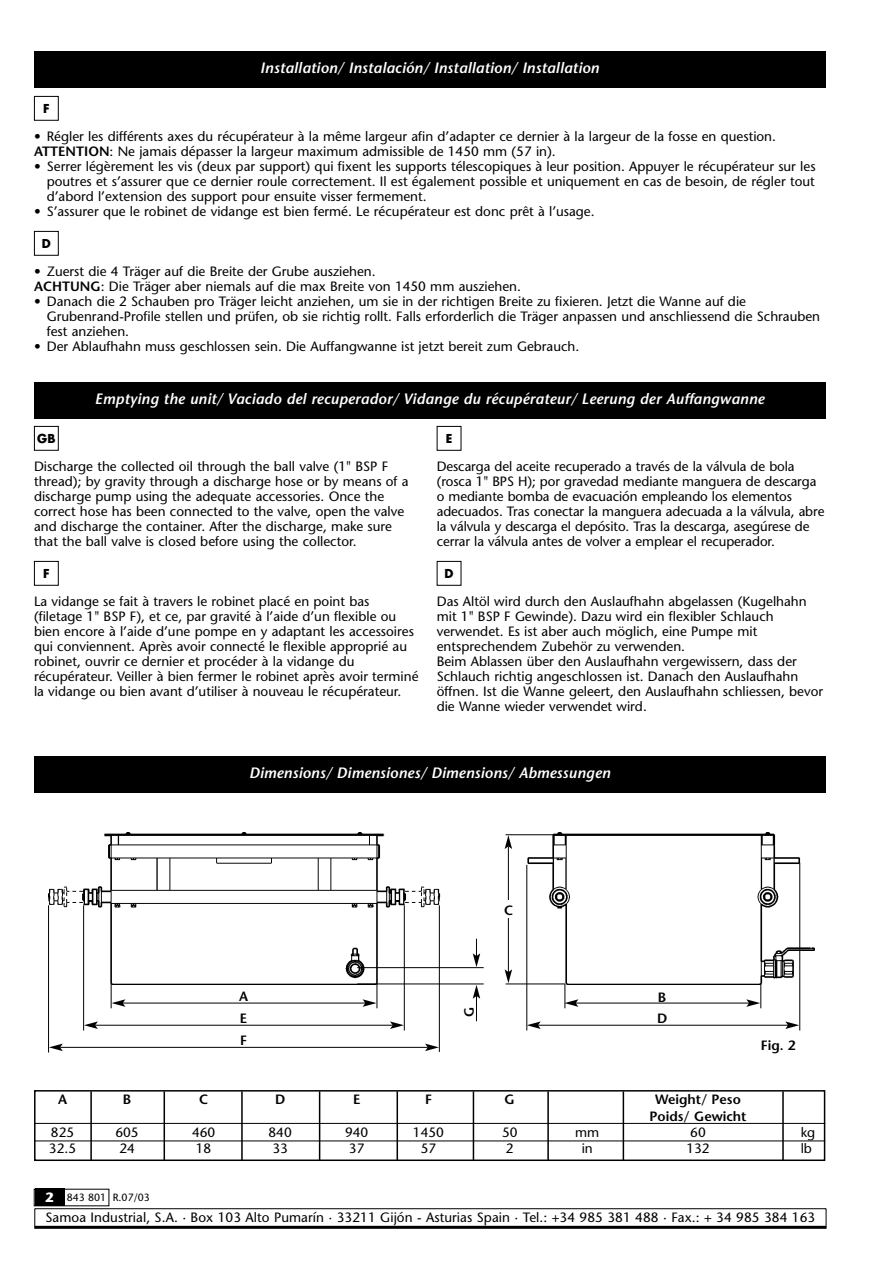
<style>
.page{position:relative;width:893px;height:1263px;background:#fff}
.page>*{position:absolute;margin:0;border:0;box-sizing:border-box;transform-origin:0 0}
.t1{font:italic 600 15px "Stone Sans";letter-spacing:.01em;color:#fff}
.t2{font:13.5px/15px "Stone Sans";color:#000}
.t3{font:600 13.5px/22px "Stone Sans";color:#000;text-align:center}
.t4{font:700 12px "Futura";color:#000}
.t5{font:10.5px "Stone Sans";color:#000}
.s1{font-weight:600}
.s2{font-weight:700;font-size:13.5px;color:#fff}
</style>
<div class="page">
<div style="left:35px;top:1189px;width:29px;height:17px;background:#000"></div>
<hr style="left:35px;top:1226px;width:791px;height:3px;background:#000">
<div style="left:34px;top:1189px;width:75px;height:17px;border:1px solid #000"></div>
<hr style="left:35px;top:1208px;width:791px;height:1px;background:#000">
<svg style="left:825px;top:1209px;width:1px;height:20px"></svg>
<svg style="left:34px;top:1209px;width:1px;height:20px"></svg>
<div style="left:34px;top:383px;width:791px;height:36px;background:#000"></div>
<div style="left:34px;top:756px;width:791px;height:36px;background:#000"></div>
<div style="left:34px;top:51px;width:791px;height:36px;background:#000"></div>
<div style="left:34px;top:96px;width:25px;height:25px;border:1px solid #000"></div>
<div style="left:34px;top:231px;width:25px;height:25px;border:1px solid #000"></div>
<div style="left:34px;top:426px;width:25px;height:25px;border:1px solid #000"></div>
<div style="left:436px;top:426px;width:25px;height:25px;border:1px solid #000"></div>
<div style="left:34px;top:561px;width:25px;height:25px;border:1px solid #000"></div>
<div style="left:436px;top:561px;width:25px;height:25px;border:1px solid #000"></div>
<img style="left:48px;top:833px;width:766px;height:152px">
<div style="left:34px;top:1090px;width:791px;height:71px;border:2px solid #000"></div>
<hr style="left:34px;top:1123px;width:791px;height:1px;background:#000">
<hr style="left:34px;top:1141px;width:791px;height:1px;background:#000">
<hr style="left:90px;top:1091px;width:2px;height:69px;background:#000">
<hr style="left:163px;top:1091px;width:2px;height:69px;background:#000">
<hr style="left:241px;top:1091px;width:2px;height:69px;background:#000">
<hr style="left:319px;top:1091px;width:1px;height:69px;background:#000">
<hr style="left:396px;top:1091px;width:2px;height:69px;background:#000">
<hr style="left:472px;top:1091px;width:2px;height:69px;background:#000">
<hr style="left:782px;top:1091px;width:1px;height:69px;background:#000">
<hr style="left:622px;top:1091px;width:2px;height:69px;background:#000">
<hr style="left:547px;top:1091px;width:2px;height:69px;background:#000">
<hr style="left:48px;top:905px;width:1px;height:148px;background:#000">
<hr style="left:83px;top:905px;width:1px;height:126px;background:#000">
<hr style="left:404px;top:905px;width:1px;height:126px;background:#000">
<hr style="left:439px;top:905px;width:1px;height:147px;background:#000">
<hr style="left:123px;top:1003px;width:242px;height:1px;background:#000">
<svg style="left:111px;top:984px;width:14px;height:24px"></svg>
<svg style="left:362px;top:983px;width:15px;height:25px"></svg>
<hr style="left:60px;top:1047px;width:367px;height:1px;background:#000">
<svg style="left:49px;top:1044px;width:14px;height:7px"></svg>
<svg style="left:425px;top:1044px;width:14px;height:7px"></svg>
<hr style="left:95px;top:1025px;width:297px;height:1px;background:#000">
<svg style="left:84px;top:1021px;width:14px;height:8px"></svg>
<svg style="left:390px;top:1021px;width:14px;height:8px"></svg>
<hr style="left:526px;top:865px;width:1px;height:166px;background:#000">
<hr style="left:508px;top:846px;width:1px;height:126px;background:#000">
<svg style="left:504px;top:835px;width:8px;height:14px"></svg>
<svg style="left:504px;top:969px;width:8px;height:14px"></svg>
<hr style="left:799px;top:863px;width:1px;height:168px;background:#000">
<hr style="left:575px;top:1003px;width:174px;height:1px;background:#000">
<svg style="left:564px;top:984px;width:14px;height:24px"></svg>
<svg style="left:746px;top:983px;width:15px;height:25px"></svg>
<hr style="left:538px;top:1025px;width:250px;height:1px;background:#000">
<svg style="left:526px;top:1021px;width:14px;height:8px"></svg>
<svg style="left:785px;top:1021px;width:14px;height:8px"></svg>
<hr style="left:357px;top:967px;width:126px;height:1px;background:#000">
<hr style="left:357px;top:984px;width:126px;height:1px;background:#000">
<hr style="left:505px;top:984px;width:60px;height:1px;background:#000">
<hr style="left:505px;top:834px;width:60px;height:1px;background:#000">
<svg style="left:472px;top:939px;width:8px;height:28px"></svg>
<svg style="left:472px;top:985px;width:8px;height:36px"></svg>
<div style="left:502px;top:900px;width:12px;height:18px;background:#fff"></div>
<p class="t4" style="left:43px;top:103px;width:8px">F</p>
<p class="t1" style="left:260px;top:62px;width:340px">Installation/ Instalación/ Installation/ Installation</p>
<p class="t2" style="left:34px;top:130px;width:743px">• Régler les différents axes du récupérateur à la même largeur afin d’adapter ce dernier à la largeur de la fosse en question.<br><span class="s1">ATTENTION</span>: Ne jamais dépasser la largeur maximum admissible de 1450 mm (57 in).</p>
<p class="t2" style="left:47px;top:160px;width:770px;text-align:justify;text-indent:-13px">• Serrer légèrement les vis (deux par support) qui fixent les supports télescopiques à leur position. Appuyer le récupérateur sur les poutres et s’assurer que ce dernier roule correctement. Il est également possible et uniquement en cas de besoin, de régler tout d’abord l’extension des support pour ensuite visser fermement.</p>
<p class="t2" style="left:34px;top:205px;width:562px">• S’assurer que le robinet de vidange est bien fermé. Le récupérateur est donc prêt à l’usage.</p>
<p class="t4" style="left:42px;top:238px;width:11px">D</p>
<p class="t2" style="left:34px;top:265px;width:488px">• Zuerst die 4 Träger auf die Breite der Grube ausziehen.<br><span class="s1">ACHTUNG</span>: Die Träger aber niemals auf die max Breite von 1450 mm ausziehen.</p>
<p class="t2" style="left:47px;top:295px;width:774px;text-indent:-13px">• Danach die 2 Schauben pro Träger leicht anziehen, um sie in der richtigen Breite zu fixieren. Jetzt die Wanne auf die<br>Grubenrand-Profile stellen und prüfen, ob sie richtig rollt. Falls erforderlich die Träger anpassen und anschliessend die Schrauben fest anziehen.</p>
<p class="t2" style="left:34px;top:340px;width:547px">• Der Ablaufhahn muss geschlossen sein. Die Auffangwanne ist jetzt bereit zum Gebrauch.</p>
<p class="t4" style="left:37px;top:433px;width:20px">GB</p>
<p class="t1" style="left:95px;top:393px;width:671px">Emptying the unit/ Vaciado del recuperador/ Vidange du récupérateur/ Leerung der Auffangwanne</p>
<p class="t4" style="left:446px;top:433px;width:8px">E</p>
<p class="t2" style="left:34px;top:460px;width:376px">Discharge the collected oil through the ball valve (1" BSP F thread); by gravity through a discharge hose or by means of a discharge pump using the adequate accessories. Once the correct hose has been connected to the valve, open the valve and discharge the container. After the discharge, make sure that the ball valve is closed before using the collector.</p>
<p class="t4" style="left:43px;top:568px;width:8px">F</p>
<p class="t2" style="left:34px;top:595px;width:386px">La vidange se fait à travers le robinet placé en point bas (filetage 1" BSP F), et ce, par gravité à l’aide d’un flexible ou bien encore à l’aide d’une pompe en y adaptant les accessoires qui conviennent. Après avoir connecté le flexible approprié au robinet, ouvrir ce dernier et procéder à la vidange du récupérateur. Veiller à bien fermer le robinet après avoir terminé la vidange ou bien avant d’utiliser à nouveau le récupérateur.</p>
<p class="t2" style="left:436px;top:460px;width:389px">Descarga del aceite recuperado a través de la válvula de bola (rosca 1" BPS H); por gravedad mediante manguera de descarga o mediante bomba de evacuación empleando los elementos adecuados. Tras conectar la manguera adecuada a la válvula, abre la válvula y descarga el depósito. Tras la descarga, asegúrese de cerrar la válvula antes de volver a emplear el recuperador.</p>
<p class="t4" style="left:444px;top:568px;width:11px">D</p>
<p class="t2" style="left:436px;top:595px;width:388px">Das Altöl wird durch den Auslaufhahn abgelassen (Kugelhahn mit 1" BSP F Gewinde). Dazu wird ein flexibler Schlauch verwendet. Es ist aber auch möglich, eine Pumpe mit entsprechendem Zubehör zu verwenden.<br>Beim Ablassen über den Auslaufhahn vergewissern, dass der Schlauch richtig angeschlossen ist. Danach den Auslaufhahn öffnen. Ist die Wanne geleert, den Auslaufhahn schliessen, bevor die Wanne wieder verwendet wird.</p>
<p class="t1" style="left:249px;top:767px;width:363px">Dimensions/ Dimensiones/ Dimensions/ Abmessungen</p>
<p class="t3" style="left:239px;top:987px;width:11px;text-align:justify">A E F</p>
<p class="t3" style="left:504px;top:901px;width:11px">C</p>
<p class="t3" style="left:459px;top:1017px;width:12px;rotate:-90deg">G</p>
<p class="t3" style="left:657px;top:988px;width:12px;line-height:21.1px;text-align:left">B<br>D</p>
<p class="t3" style="left:760px;top:1036px;width:36px">Fig. 2</p>
<p class="t3" style="left:58px;top:1090px;width:11px">A</p>
<p class="t3" style="left:123px;top:1090px;width:10px">B</p>
<p class="t3" style="left:199px;top:1090px;width:11px">C</p>
<p class="t3" style="left:275px;top:1090px;width:12px">D</p>
<p class="t3" style="left:353px;top:1090px;width:9px">E</p>
<p class="t3" style="left:425px;top:1090px;width:8px">F</p>
<p class="t3" style="left:504px;top:1090px;width:12px">G</p>
<p class="t3" style="left:649px;top:1093px;width:98px;line-height:16.2px">Weight/ Peso<br>Poids/ Gewicht</p>
<p class="t2" style="left:51px;top:1126px;width:25px">825</p>
<p class="t2" style="left:115px;top:1126px;width:25px">605</p>
<p class="t2" style="left:192px;top:1126px;width:25px">460</p>
<p class="t2" style="left:268px;top:1126px;width:25px">840</p>
<p class="t2" style="left:345px;top:1126px;width:25px">940</p>
<p class="t2" style="left:413px;top:1126px;width:32px">1450</p>
<p class="t2" style="left:502px;top:1126px;width:17px">50</p>
<p class="t2" style="left:575px;top:1126px;width:26px">mm</p>
<p class="t2" style="left:690px;top:1126px;width:17px">60</p>
<p class="t2" style="left:800px;top:1126px;width:16px">kg</p>
<p class="t2" style="left:49px;top:1142px;width:29px">32.5</p>
<p class="t2" style="left:119px;top:1142px;width:17px">24</p>
<p class="t2" style="left:196px;top:1142px;width:17px">18</p>
<p class="t2" style="left:272px;top:1142px;width:17px">33</p>
<p class="t2" style="left:349px;top:1142px;width:17px">37</p>
<p class="t2" style="left:420px;top:1142px;width:17px">57</p>
<p class="t2" style="left:506px;top:1142px;width:9px">2</p>
<p class="t2" style="left:581px;top:1142px;width:13px">in</p>
<p class="t2" style="left:686px;top:1142px;width:25px">132</p>
<p class="t2" style="left:800px;top:1142px;width:13px">lb</p>
<p class="t5" style="left:45px;top:1193px;width:106px"><span class="s2">2</span> 843 801 R.07/03</p>
<p class="t2" style="left:45px;top:1211px;width:771px">Samoa Industrial, S.A. · Box 103 Alto Pumarín · 33211 Gijón - Asturias Spain · Tel.: +34 985 381 488 · Fax.: + 34 985 384 163</p>
</div>
